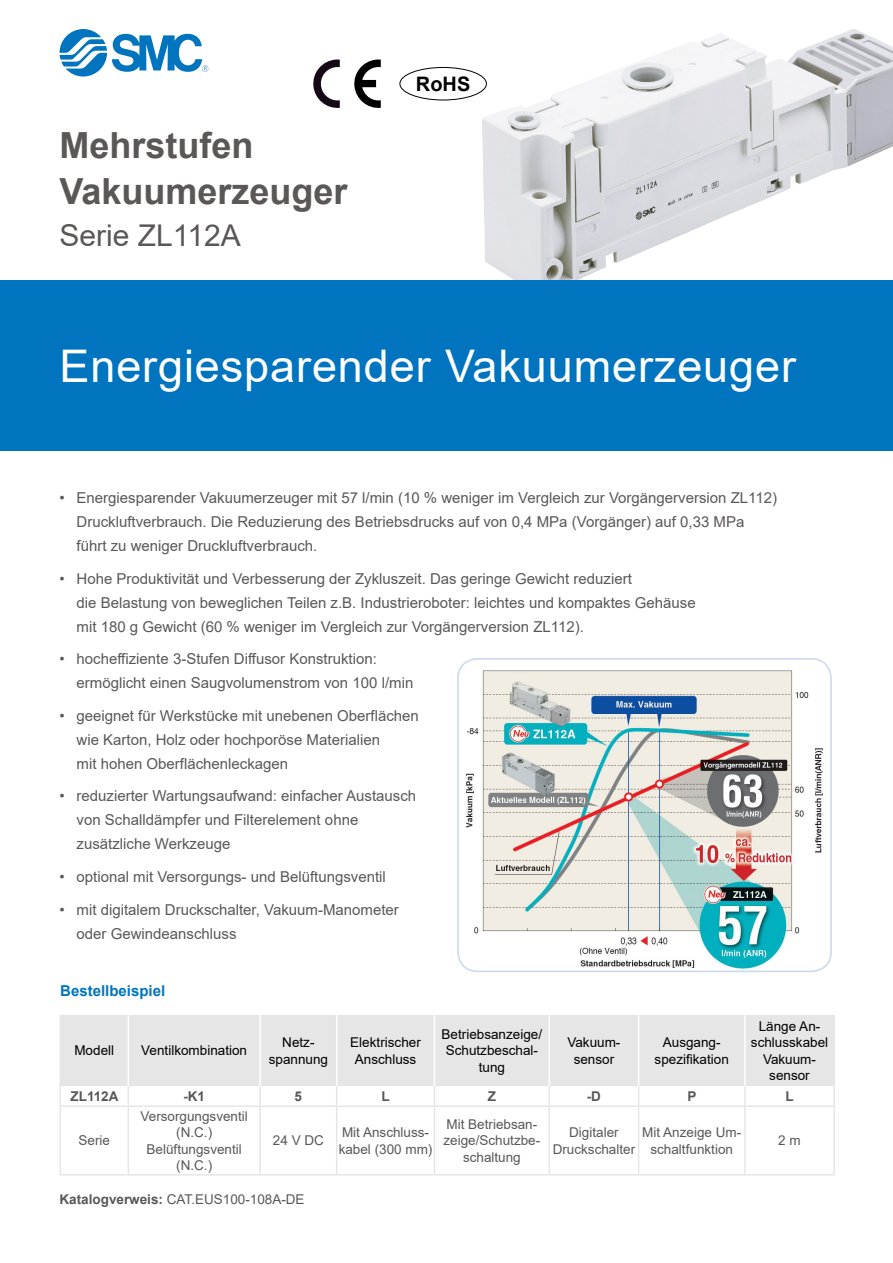
<style>
.page{position:relative;width:893px;height:1263px;background:#fff}
.page>*{position:absolute;margin:0;border:0;box-sizing:border-box;transform-origin:0 0}
.t1{font:45px "Arial";letter-spacing:.02em;color:#fff}
.t2{font:700 36px/46.5px "Arial";color:#5a5757}
.t3{font:30px "Arial";color:#5a5757}
.t4{font:700 19.95px "Arial";color:#000}
.t5{font:15px/24px "Arial";color:#5a5757}
.Product_Headline{font:700 15px "Arial";color:#0075bf}
.Tabellenzelle_7_5pt{font:13.5px/16.2px "Arial";color:#5a5757;text-align:center}
.Tabellenkopf_7_5_pt{font:13.5px/16.2px "Arial";color:#000;text-align:center}
.Tabellenzelle_7_5pt-2{font:700 13.5px "Arial";color:#5a5757}
.s1{font-weight:700}
</style>
<div class="page">
<img style="left:482px;top:29px;width:411px;height:252px">
<svg style="left:60px;top:29px;width:148px;height:48px"></svg>
<div style="left:0;top:281px;width:893px;height:170px;background:#0074be"></div>
<div style="left:399px;top:67px;width:88px;height:33px;border:1px solid #000;border-radius:50%"></div>
<svg style="left:313px;top:60px;width:27px;height:48px"></svg>
<svg style="left:354px;top:60px;width:27px;height:48px"></svg>
<div style="left:61px;top:1015px;width:772px;height:71px;background:#e6e6e7"></div>
<svg style="left:259px;top:1086px;width:2px;height:19px"></svg>
<svg style="left:336px;top:1086px;width:1px;height:19px"></svg>
<svg style="left:434px;top:1086px;width:1px;height:19px"></svg>
<svg style="left:549px;top:1086px;width:1px;height:19px"></svg>
<svg style="left:638px;top:1086px;width:1px;height:19px"></svg>
<svg style="left:744px;top:1086px;width:2px;height:19px"></svg>
<svg style="left:833px;top:1086px;width:2px;height:19px"></svg>
<hr style="left:128px;top:1105px;width:132px;height:2px;background:#e6e6e7">
<hr style="left:260px;top:1105px;width:77px;height:2px;background:#e6e6e7">
<hr style="left:259px;top:1107px;width:2px;height:67px;background:#e6e6e7">
<hr style="left:337px;top:1105px;width:97px;height:2px;background:#e6e6e7">
<hr style="left:336px;top:1107px;width:1px;height:67px;background:#e6e6e7">
<hr style="left:434px;top:1105px;width:115px;height:2px;background:#e6e6e7">
<hr style="left:434px;top:1107px;width:1px;height:67px;background:#e6e6e7">
<hr style="left:549px;top:1105px;width:90px;height:2px;background:#e6e6e7">
<hr style="left:549px;top:1107px;width:1px;height:67px;background:#e6e6e7">
<hr style="left:639px;top:1105px;width:106px;height:2px;background:#e6e6e7">
<hr style="left:638px;top:1107px;width:1px;height:67px;background:#e6e6e7">
<hr style="left:745px;top:1105px;width:90px;height:2px;background:#e6e6e7">
<hr style="left:744px;top:1107px;width:2px;height:67px;background:#e6e6e7">
<hr style="left:833px;top:1107px;width:2px;height:67px;background:#e6e6e7">
<hr style="left:60px;top:1015px;width:1px;height:71px;background:#e6e6e7">
<hr style="left:128px;top:1174px;width:132px;height:1px;background:#e6e6e7">
<hr style="left:260px;top:1174px;width:77px;height:1px;background:#e6e6e7">
<hr style="left:337px;top:1174px;width:97px;height:1px;background:#e6e6e7">
<hr style="left:434px;top:1174px;width:115px;height:1px;background:#e6e6e7">
<hr style="left:549px;top:1174px;width:90px;height:1px;background:#e6e6e7">
<hr style="left:639px;top:1174px;width:106px;height:1px;background:#e6e6e7">
<hr style="left:128px;top:1015px;width:1px;height:71px;background:#fff">
<svg style="left:60px;top:1086px;width:1px;height:20px"></svg>
<svg style="left:128px;top:1086px;width:1px;height:19px"></svg>
<hr style="left:60px;top:1106px;width:1px;height:68px;background:#e6e6e7">
<hr style="left:128px;top:1107px;width:1px;height:67px;background:#e6e6e7">
<hr style="left:259px;top:1015px;width:2px;height:71px;background:#fff">
<hr style="left:434px;top:1015px;width:1px;height:71px;background:#fff">
<hr style="left:744px;top:1015px;width:2px;height:71px;background:#fff">
<hr style="left:833px;top:1015px;width:2px;height:71px;background:#e6e6e7">
<hr style="left:745px;top:1174px;width:90px;height:1px;background:#e6e6e7">
<hr style="left:61px;top:1105px;width:67px;height:2px;background:#e6e6e7">
<hr style="left:60px;top:1174px;width:68px;height:1px;background:#e6e6e7">
<hr style="left:336px;top:1015px;width:1px;height:71px;background:#fff">
<hr style="left:549px;top:1015px;width:1px;height:71px;background:#fff">
<hr style="left:638px;top:1015px;width:1px;height:71px;background:#fff">
<img style="left:460px;top:659px;width:371px;height:312px">
<div style="left:457px;top:658px;width:375px;height:314px;border:2px solid #ccd9ef;border-radius:20px"></div>
<p class="t2" style="left:60px;top:122px;width:290px">Mehrstufen<br>Vakuumerzeuger</p>
<p class="t3" style="left:60px;top:214px;width:183px">Serie ZL112A</p>
<p class="t4" style="left:416px;top:70px;width:56px">RoHS</p>
<p class="t1" style="left:60px;top:335px;width:738px">Energiesparender Vakuumerzeuger</p>
<p class="t5" style="left:77px;top:486px;width:702px;text-indent:-17px">• Energiesparender Vakuumerzeuger mit 57 l/min (10 % weniger im Vergleich zur Vorgängerversion ZL112)<br>Druckluftverbrauch. Die Reduzierung des Betriebsdrucks auf von 0,4 MPa (Vorgänger) auf 0,33 MPa führt zu weniger Druckluftverbrauch.</p>
<p class="t5" style="left:77px;top:567px;width:621px;text-indent:-17px">• Hohe Produktivität und Verbesserung der Zykluszeit. Das geringe Gewicht reduziert<br>die Belastung von beweglichen Teilen z.B. Industrieroboter: leichtes und kompaktes Gehäuse mit 180 g Gewicht (60 % weniger im Vergleich zur Vorgängerversion ZL112).</p>
<p class="t5" style="left:77px;top:647px;width:338px;text-indent:-17px">• hocheffiziente 3-Stufen Diffusor Konstruktion: ermöglicht einen Saugvolumenstrom von 100 l/min</p>
<p class="t5" style="left:77px;top:704px;width:344px;text-indent:-17px">• geeignet für Werkstücke mit unebenen Oberflächen wie Karton, Holz oder hochporöse Materialien<br>mit hohen Oberflächenleckagen</p>
<p class="t5" style="left:77px;top:784px;width:341px;text-indent:-17px">• reduzierter Wartungsaufwand: einfacher Austausch von Schalldämpfer und Filterelement ohne zusätzliche Werkzeuge</p>
<p class="t5" style="left:60px;top:865px;width:328px">• optional mit Versorgungs- und Belüftungsventil</p>
<p class="t5" style="left:77px;top:897px;width:324px;text-indent:-17px">• mit digitalem Druckschalter, Vakuum-Manometer oder Gewindeanschluss</p>
<p class="Product_Headline" style="left:60px;top:980px;width:107px">Bestellbeispiel</p>
<p class="Tabellenkopf_7_5_pt" style="left:74px;top:1042px;width:41px">Modell</p>
<p class="Tabellenkopf_7_5_pt" style="left:141px;top:1042px;width:107px">Ventilkombination</p>
<p class="Tabellenkopf_7_5_pt" style="left:269px;top:1034px;width:61px">Netz&shy;spannung</p>
<p class="Tabellenkopf_7_5_pt" style="left:350px;top:1034px;width:72px">Elektrischer<br>Anschluss</p>
<p class="Tabellenkopf_7_5_pt" style="left:442px;top:1026px;width:102px">Betriebsanzeige/</p>
<p class="Tabellenkopf_7_5_pt" style="left:446px;top:1042px;width:94px">Schutzbeschal&shy;tung</p>
<p class="Tabellenkopf_7_5_pt" style="left:567px;top:1034px;width:55px">Vakuum&shy;sensor</p>
<p class="Tabellenkopf_7_5_pt" style="left:655px;top:1034px;width:76px">Ausgang&shy;spezifikation</p>
<p class="Tabellenkopf_7_5_pt" style="left:751px;top:1018px;width:79px">Länge An&shy;schlusskabel<br>Vakuum&shy;sensor</p>
<p class="Tabellenzelle_7_5pt-2" style="left:71px;top:1087px;width:50px">ZL112A</p>
<p class="Tabellenzelle_7_5pt-2" style="left:183px;top:1087px;width:23px">-K1</p>
<p class="Tabellenzelle_7_5pt-2" style="left:295px;top:1087px;width:9px">5</p>
<p class="Tabellenzelle_7_5pt-2" style="left:382px;top:1087px;width:10px">L</p>
<p class="Tabellenzelle_7_5pt-2" style="left:488px;top:1087px;width:10px">Z</p>
<p class="Tabellenzelle_7_5pt-2" style="left:587px;top:1087px;width:16px">-D</p>
<p class="Tabellenzelle_7_5pt-2" style="left:687px;top:1087px;width:11px">P</p>
<p class="Tabellenzelle_7_5pt-2" style="left:785px;top:1087px;width:10px">L</p>
<p class="Tabellenzelle_7_5pt" style="left:79px;top:1132px;width:33px">Serie</p>
<p class="Tabellenzelle_7_5pt" style="left:141px;top:1108px;width:109px">Versorgungsventil (N.C.)</p>
<p class="Tabellenzelle_7_5pt" style="left:147px;top:1140px;width:97px">Belüftungsventil (N.C.)</p>
<p class="Tabellenzelle_7_5pt" style="left:273px;top:1132px;width:53px">24 V DC</p>
<p class="Tabellenzelle_7_5pt" style="left:339px;top:1124px;width:95px;text-align:left">Mit Anschluss&shy;kabel (300 mm)</p>
<p class="Tabellenzelle_7_5pt" style="left:443px;top:1116px;width:98px">Mit Betriebsan&shy;zeige/Schutzbe&shy;schaltung</p>
<p class="Tabellenzelle_7_5pt" style="left:553px;top:1124px;width:84px">Digitaler<br>Druckschalter</p>
<p class="Tabellenzelle_7_5pt" style="left:642px;top:1124px;width:101px">Mit Anzeige Um&shy;schaltfunktion</p>
<p class="Tabellenzelle_7_5pt" style="left:778px;top:1132px;width:24px">2 m</p>
<p class="Tabellenzelle_7_5pt" style="left:60px;top:1191px;width:247px"><span class="s1">Katalogverweis:</span> CAT.EUS100-108A-DE</p>
</div>
